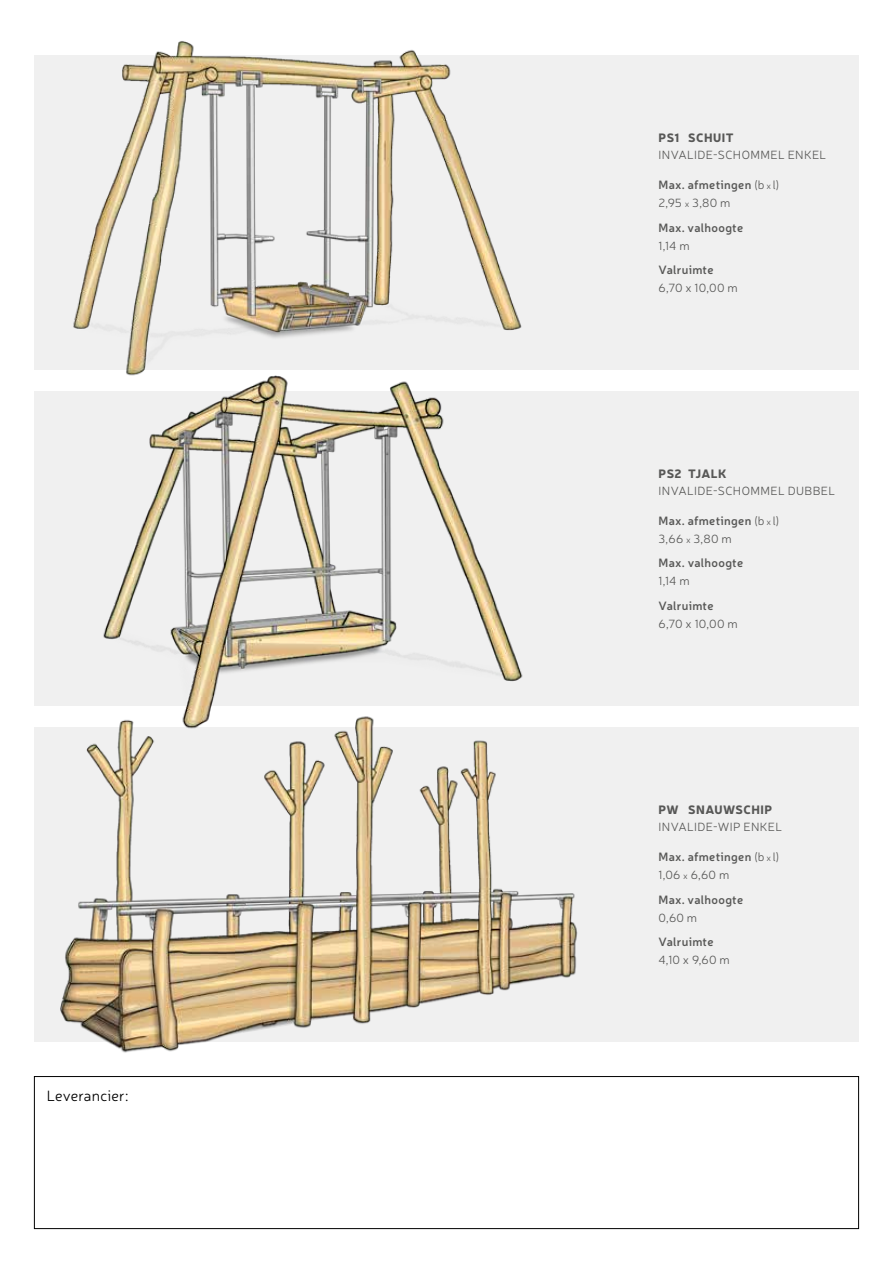
<style>
.page{position:relative;width:893px;height:1263px;background:#fff}
.page>*{position:absolute;margin:0;border:0;box-sizing:border-box;transform-origin:0 0}
.t1{font:300 15px "Neris";letter-spacing:.01em;color:#000}
.t2{font:600 12px/18px "Neris";letter-spacing:.025em;color:#575756}
.t3{font:300 12px "Neris";letter-spacing:.03em;color:#575756}
.t4{font:900 12px "Neris";letter-spacing:.035em;color:#575756}
.s1{font-weight:300}
.s2{font-weight:300;font-size:9px}
</style>
<div class="page">
<div style="left:34px;top:727px;width:825px;height:315px;background:#f0f0f0"></div>
<div style="left:34px;top:1076px;width:825px;height:153px;border:1px solid #000"></div>
<div style="left:34px;top:391px;width:825px;height:315px;background:#f0f0f0"></div>
<div style="left:34px;top:55px;width:825px;height:315px;background:#f0f0f0"></div>
<img style="left:103px;top:395px;width:420px;height:303px">
<img style="left:60px;top:698px;width:518px;height:355px">
<img style="left:73px;top:41px;width:449px;height:354px">
<p class="t1" style="left:47px;top:1086px;width:83px">Leverancier:</p>
<p class="t4" style="left:659px;top:129px;width:77px">PS1 SCHUIT</p>
<p class="t3" style="left:659px;top:147px;width:169px">INVALIDE-SCHOMMEL ENKEL</p>
<p class="t2" style="left:658px;top:175px;width:123px">Max. afmetingen <span class="s1">(b</span> <span class="s2">x</span> <span class="s1">l)<br>2,95</span> <span class="s2">x</span> <span class="s1">3,80 m</span></p>
<p class="t2" style="left:658px;top:218px;width:86px">Max. valhoogte</p>
<p class="t3" style="left:658px;top:238px;width:33px">1,14 m</p>
<p class="t2" style="left:658px;top:260px;width:56px">Valruimte</p>
<p class="t3" style="left:658px;top:280px;width:81px">6,70 x 10,00 m</p>
<p class="t4" style="left:659px;top:465px;width:69px">PS2 TJALK</p>
<p class="t3" style="left:659px;top:483px;width:178px">INVALIDE-SCHOMMEL DUBBEL</p>
<p class="t2" style="left:658px;top:511px;width:123px">Max. afmetingen <span class="s1">(b</span> <span class="s2">x</span> <span class="s1">l)<br>3,66</span> <span class="s2">x</span> <span class="s1">3,80 m</span></p>
<p class="t2" style="left:658px;top:554px;width:86px">Max. valhoogte</p>
<p class="t3" style="left:658px;top:574px;width:33px">1,14 m</p>
<p class="t2" style="left:658px;top:596px;width:56px">Valruimte</p>
<p class="t3" style="left:658px;top:616px;width:81px">6,70 x 10,00 m</p>
<p class="t4" style="left:659px;top:801px;width:115px">PW SNAUWSCHIP</p>
<p class="t3" style="left:659px;top:819px;width:125px">INVALIDE-WIP ENKEL</p>
<p class="t2" style="left:658px;top:847px;width:123px">Max. afmetingen <span class="s1">(b</span> <span class="s2">x</span> <span class="s1">l)<br>1,06</span> <span class="s2">x</span> <span class="s1">6,60 m</span></p>
<p class="t2" style="left:658px;top:890px;width:86px">Max. valhoogte</p>
<p class="t3" style="left:658px;top:910px;width:40px">0,60 m</p>
<p class="t2" style="left:658px;top:932px;width:56px">Valruimte</p>
<p class="t3" style="left:658px;top:952px;width:73px">4,10 x 9,60 m</p>
</div>
